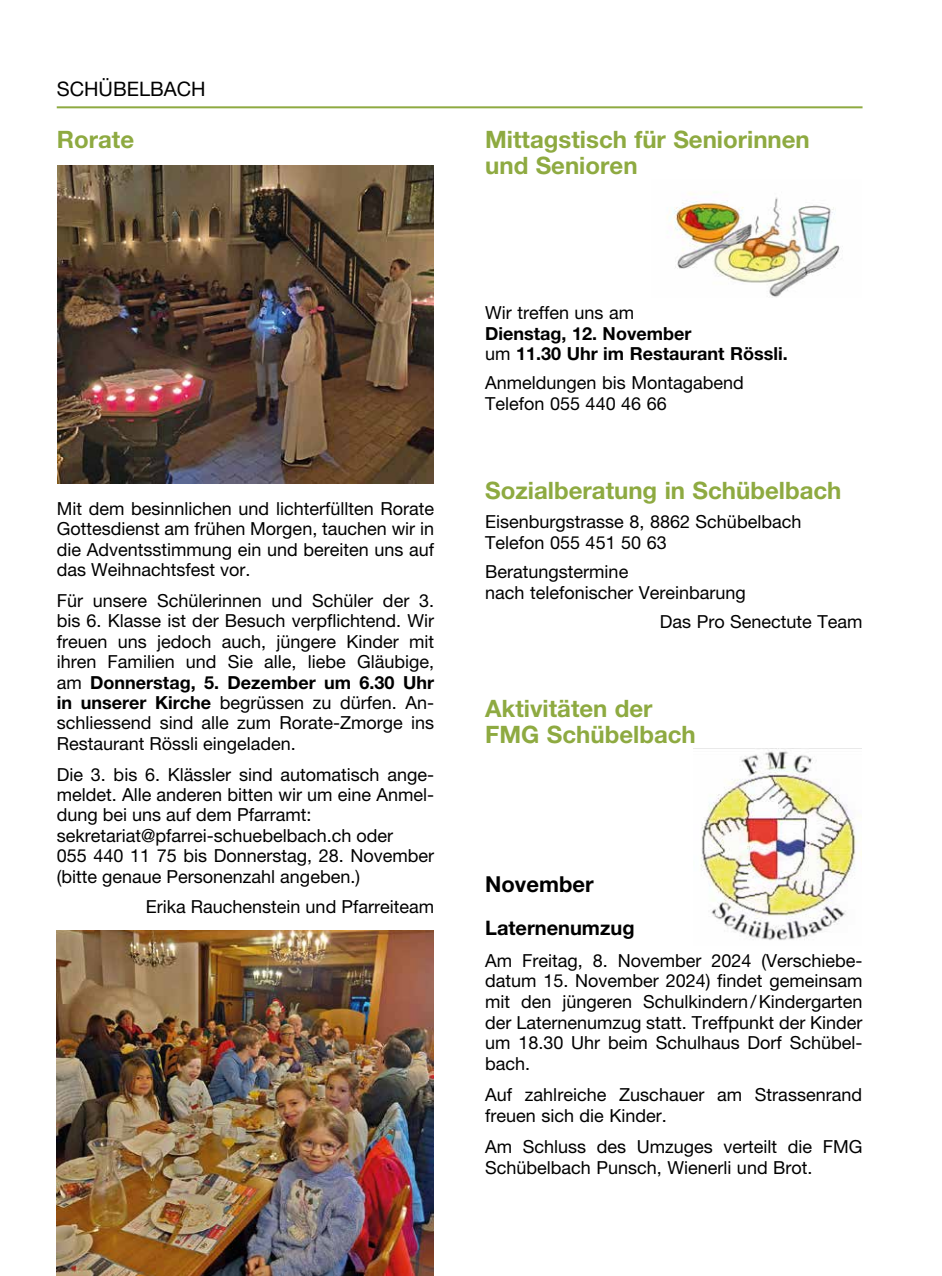
<style>
.page{position:relative;width:942px;height:1276px;background:#fff}
.page>*{position:absolute;margin:0;border:0;box-sizing:border-box;transform-origin:0 0}
.t1{font:700 24px/26.6px "Helvetica Neue LT Pro";color:#8eaa41}
.t2{font:700 22px "Helvetica Neue LT Pro";color:#000}
.t3{font:700 20px "Helvetica Neue LT Pro";color:#000}
.t4{font:20px "Helvetica Neue LT Pro";color:#000}
.t5{font:18px/20.4px "Helvetica Neue LT Pro";color:#000}
.t6{font:700 18px/20.6px "Helvetica Neue LT Pro";color:#000}
.s1{font-weight:700}
.s2{font-weight:400}
</style>
<div class="page">
<hr style="left:57px;top:106px;width:805px;height:2px;background:#8eaa41">
<img style="left:57px;top:166px;width:376px;height:318px">
<img style="left:56px;top:930px;width:377px;height:346px">
<img style="left:693px;top:748px;width:167px;height:192px">
<img style="left:666px;top:193px;width:176px;height:105px">
<p class="t4" style="left:57px;top:77px;width:150px">SCHÜBELBACH</p>
<h1 class="t1" style="left:57px;top:125px;width:79px">Rorate</h1>
<h1 class="t1" style="left:485px;top:125px;width:326px">Mittagstisch für Seniorinnen und Senioren</h1>
<p class="t5" style="left:57px;top:498px;width:379px;text-align:justify">Mit dem besinnlichen und lichterfüllten Rorate Gottesdienst am frühen Morgen, tauchen wir in die Adventsstimmung ein und bereiten uns auf das Weihnachtsfest vor.</p>
<p class="t5" style="left:57px;top:590px;width:379px;text-align:justify">Für unsere Schülerinnen und Schüler der 3. bis 6. Klasse ist der Besuch verpflichtend. Wir freuen uns jedoch auch, jüngere Kinder mit ihren Familien und Sie alle, liebe Gläubige, am <span class="s1">Donnerstag, 5. Dezember um 6.30 Uhr in unserer Kirche</span> begrüssen zu dürfen. An&shy;schliessend sind alle zum Rorate-Zmorge ins Restaurant Rössli eingeladen.</p>
<p class="t5" style="left:57px;top:763px;width:379px">Die 3. bis 6. Klässler sind automatisch ange&shy;meldet. Alle anderen bitten wir um eine Anmel&shy;dung bei uns auf dem Pfarramt: sekretariat@pfarrei-schuebelbach.ch oder<br>055 440 11 75 bis Donnerstag, 28. November (bitte genaue Personenzahl angeben.)</p>
<p class="t5" style="left:146px;top:896px;width:290px">Erika Rauchenstein und Pfarreiteam</p>
<p class="t5" style="left:485px;top:302px;width:150px">Wir treffen uns am</p>
<p class="t6" style="left:485px;top:322px;width:304px">Dienstag, 12. November<br><span class="s2">um</span> 11.30 Uhr im Restaurant Rössli.</p>
<p class="t5" style="left:485px;top:372px;width:260px">Anmeldungen bis Montagabend<br>Telefon 055 440 46 66</p>
<h1 class="t1" style="left:485px;top:476px;width:357px">Sozialberatung in Schübelbach</h1>
<p class="t5" style="left:485px;top:511px;width:317px">Eisenburgstrasse 8, 8862 Schübelbach<br>Telefon 055 451 50 63</p>
<p class="t5" style="left:485px;top:561px;width:262px">Beratungstermine<br>nach telefonischer Vereinbarung</p>
<p class="t5" style="left:659px;top:611px;width:204px">Das Pro Senectute Team</p>
<h1 class="t1" style="left:485px;top:694px;width:212px">Aktivitäten der<br>FMG Schübelbach</h1>
<p class="t2" style="left:485px;top:870px;width:110px">November</p>
<p class="t3" style="left:485px;top:916px;width:151px">Laternenumzug</p>
<p class="t5" style="left:485px;top:949px;width:379px;text-align:justify">Am Freitag, 8. November 2024 (Verschiebe&shy;datum 15. November 2024) findet gemeinsam mit den jüngeren Schulkindern/Kindergarten der Laternenumzug statt. Treffpunkt der Kinder um 18.30 Uhr beim Schulhaus Dorf Schübel&shy;bach.</p>
<p class="t5" style="left:485px;top:1084px;width:378px">Auf zahlreiche Zuschauer am Strassenrand freuen sich die Kinder.</p>
<p class="t5" style="left:485px;top:1136px;width:378px">Am Schluss des Umzuges verteilt die FMG<br>Schübelbach Punsch, Wienerli und Brot.</p>
</div>
